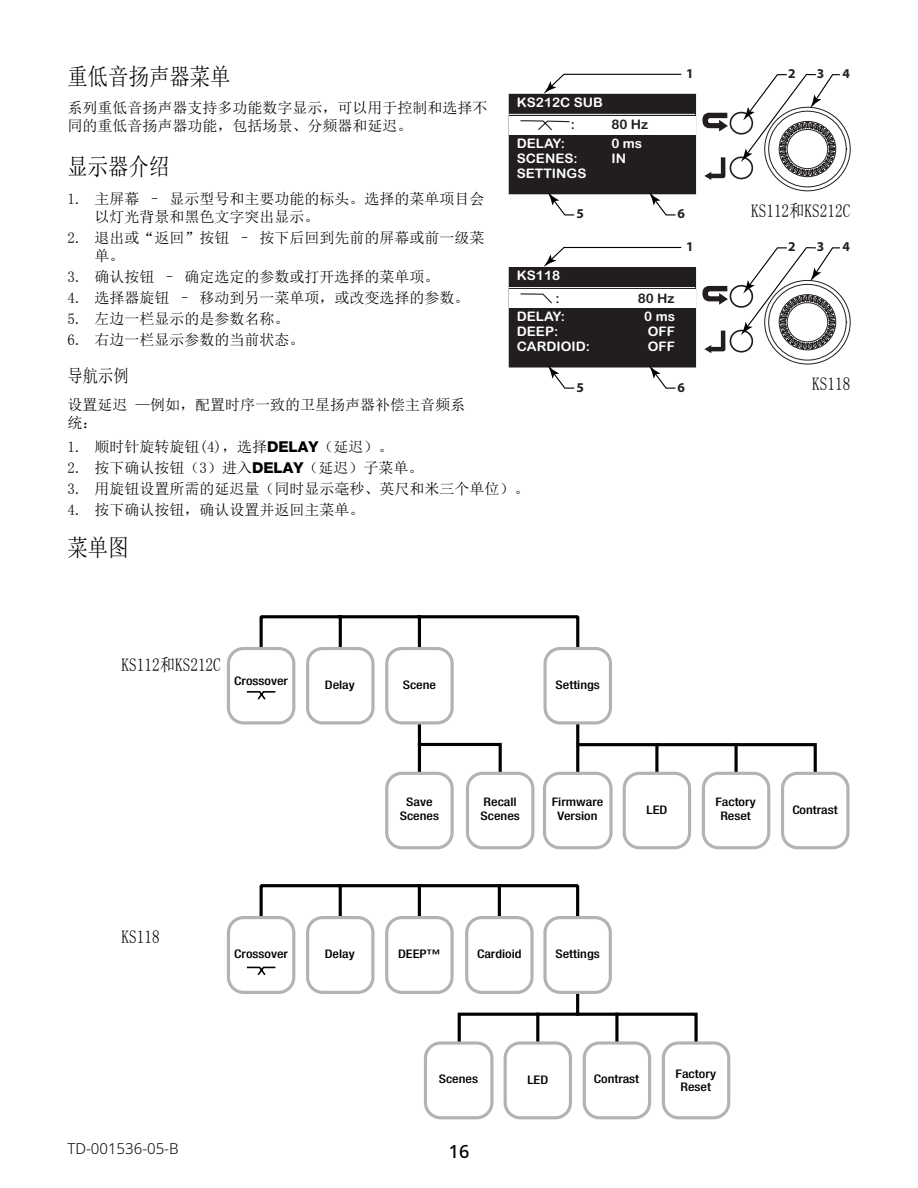
<style>
.page{position:relative;width:918px;height:1188px;background:#fff}
.page>*{position:absolute;margin:0;border:0;box-sizing:border-box;transform-origin:0 0}
.Heading_1{font:24px "N Sim Sun";color:#000;scale:.85 1}
.Heading_2{font:24px "N Sim Sun";color:#000;scale:.85 1}
.Heading_3{font:18px "N Sim Sun";color:#000;scale:.85 1}
.t1{font:500 18px "Noto Sans";color:#000}
.body_text{font:15px/18px "Sim Sun";color:#000}
.t2{font:300 15px "Noto Sans";color:#000}
.t3{font:700 13.5px "Myriad Pro";color:#221f1f}
.t4{font:13.2px "Arial Rounded MT Bold";color:#fff}
.t5{font:13.2px "Arial Rounded MT Bold";color:#221f1f}
.t6{font:500 condensed 11.85px/13.8px "Helvetica Neue LT Pro";color:#000;text-align:center;scale:1.19 1}
.s1{font-family:"Helvetica Neue LT Pro";font-weight:800}
</style>
<div class="page">
<div style="left:509px;top:94px;width:187px;height:100px;background:#221e1f"></div>
<div style="left:509px;top:116px;width:187px;height:18px;background:#fff"></div>
<svg style="left:520px;top:120px;width:50px;height:10px"></svg>
<hr style="left:509px;top:114px;width:186px;height:1px;background:#fff">
<svg style="left:544px;top:73px;width:138px;height:21px"></svg>
<svg style="left:702px;top:73px;width:148px;height:118px"></svg>
<svg style="left:548px;top:193px;width:27px;height:23px"></svg>
<svg style="left:649px;top:192px;width:28px;height:24px"></svg>
<svg style="left:259px;top:615px;width:321px;height:51px"></svg>
<svg style="left:416px;top:741px;width:87px;height:39px"></svg>
<hr style="left:418px;top:694px;width:3px;height:89px;background:#000">
<svg style="left:575px;top:742px;width:243px;height:52px"></svg>
<hr style="left:576px;top:712px;width:3px;height:62px;background:#000">
<svg style="left:655px;top:745px;width:4px;height:27px"></svg>
<div style="left:387px;top:649px;width:65px;height:74px;background:#fff;border-radius:15px"></div>
<div style="left:385px;top:647px;width:69px;height:78px;border:3px solid #b3b3b3;border-radius:15px"></div>
<div style="left:545px;top:649px;width:65px;height:74px;background:#fff;border-radius:15px"></div>
<div style="left:544px;top:647px;width:68px;height:78px;border:3px solid #b3b3b3;border-radius:15px"></div>
<div style="left:228px;top:649px;width:66px;height:74px;background:#fff;border-radius:15px"></div>
<div style="left:227px;top:647px;width:68px;height:78px;border:3px solid #b3b3b3;border-radius:15px"></div>
<div style="left:308px;top:649px;width:65px;height:74px;background:#fff;border-radius:15px"></div>
<div style="left:306px;top:647px;width:69px;height:78px;border:3px solid #b3b3b3;border-radius:15px"></div>
<div style="left:468px;top:773px;width:65px;height:75px;background:#fff;border-radius:15px"></div>
<div style="left:466px;top:772px;width:68px;height:77px;border:3px solid #b3b3b3;border-radius:15px"></div>
<div style="left:624px;top:773px;width:66px;height:75px;background:#fff;border-radius:15px"></div>
<div style="left:623px;top:772px;width:68px;height:77px;border:3px solid #b3b3b3;border-radius:15px"></div>
<div style="left:387px;top:773px;width:65px;height:75px;background:#fff;border-radius:15px"></div>
<div style="left:385px;top:772px;width:69px;height:77px;border:3px solid #b3b3b3;border-radius:15px"></div>
<div style="left:703px;top:773px;width:66px;height:75px;background:#fff;border-radius:15px"></div>
<div style="left:702px;top:772px;width:68px;height:77px;border:3px solid #b3b3b3;border-radius:15px"></div>
<div style="left:783px;top:773px;width:65px;height:75px;background:#fff;border-radius:15px"></div>
<div style="left:781px;top:772px;width:68px;height:77px;border:3px solid #b3b3b3;border-radius:15px"></div>
<div style="left:545px;top:773px;width:66px;height:75px;background:#fff;border-radius:15px"></div>
<div style="left:543px;top:772px;width:70px;height:77px;border:3px solid #b3b3b3;border-radius:15px"></div>
<svg style="left:246px;top:691px;width:30px;height:9px"></svg>
<svg style="left:259px;top:884px;width:361px;height:179px"></svg>
<div style="left:458px;top:1013px;width:240px;height:49px;border:3px solid #000"></div>
<hr style="left:576px;top:981px;width:3px;height:33px;background:#000">
<hr style="left:536px;top:1014px;width:3px;height:46px;background:#000">
<div style="left:387px;top:918px;width:65px;height:74px;background:#fff;border-radius:15px"></div>
<div style="left:385px;top:916px;width:69px;height:78px;border:3px solid #b3b3b3;border-radius:15px"></div>
<div style="left:545px;top:918px;width:65px;height:74px;background:#fff;border-radius:15px"></div>
<div style="left:543px;top:916px;width:69px;height:78px;border:3px solid #b3b3b3;border-radius:15px"></div>
<div style="left:228px;top:918px;width:66px;height:74px;background:#fff;border-radius:15px"></div>
<div style="left:227px;top:916px;width:68px;height:78px;border:3px solid #b3b3b3;border-radius:15px"></div>
<div style="left:308px;top:918px;width:65px;height:74px;background:#fff;border-radius:15px"></div>
<div style="left:306px;top:916px;width:69px;height:78px;border:3px solid #b3b3b3;border-radius:15px"></div>
<div style="left:505px;top:1043px;width:65px;height:75px;background:#fff;border-radius:15px"></div>
<div style="left:504px;top:1041px;width:68px;height:78px;border:3px solid #b3b3b3;border-radius:15px"></div>
<div style="left:584px;top:1043px;width:66px;height:75px;background:#fff;border-radius:15px"></div>
<div style="left:583px;top:1041px;width:68px;height:78px;border:3px solid #b3b3b3;border-radius:15px"></div>
<div style="left:663px;top:1043px;width:66px;height:75px;background:#fff;border-radius:15px"></div>
<div style="left:662px;top:1041px;width:68px;height:78px;border:3px solid #b3b3b3;border-radius:15px"></div>
<div style="left:425px;top:1043px;width:67px;height:75px;background:#fff;border-radius:15px"></div>
<div style="left:424px;top:1041px;width:69px;height:78px;border:3px solid #b3b3b3;border-radius:15px"></div>
<svg style="left:246px;top:966px;width:30px;height:10px"></svg>
<hr style="left:498px;top:886px;width:3px;height:46px;background:#000">
<div style="left:467px;top:918px;width:65px;height:74px;background:#fff;border-radius:15px"></div>
<div style="left:465px;top:916px;width:69px;height:78px;border:3px solid #b3b3b3;border-radius:15px"></div>
<div style="left:509px;top:268px;width:187px;height:99px;background:#221e1f"></div>
<div style="left:509px;top:267px;width:187px;height:100px;border:1px solid #221e1f"></div>
<div style="left:509px;top:290px;width:187px;height:18px;background:#fff"></div>
<svg style="left:520px;top:293px;width:32px;height:11px"></svg>
<hr style="left:509px;top:287px;width:186px;height:1px;background:#fff">
<svg style="left:544px;top:246px;width:138px;height:21px"></svg>
<svg style="left:702px;top:247px;width:148px;height:117px"></svg>
<svg style="left:548px;top:365px;width:27px;height:24px"></svg>
<svg style="left:649px;top:365px;width:28px;height:24px"></svg>
<p class="Heading_1" style="left:68px;top:64px;width:194px">重低音扬声器菜单</p>
<p class="body_text" style="left:68px;top:99px;width:421px">系列重低音扬声器支持多功能数字显示，可以用于控制和选择不同的重低音扬声器功能，包括场景、分频器和延迟。</p>
<p class="Heading_2" style="left:68px;top:155px;width:122px">显示器介绍</p>
<p class="body_text" style="left:94px;top:190px;width:391px;text-indent:-27px">1. 主屏幕 – 显示型号和主要功能的标头。选择的菜单项目会以灯光背景和黑色文字突出显示。</p>
<p class="body_text" style="left:94px;top:229px;width:391px;text-indent:-27px">2. 退出或“返回”按钮 – 按下后回到先前的屏幕或前一级菜单。</p>
<p class="body_text" style="left:68px;top:268px;width:373px">3. 确认按钮 – 确定选定的参数或打开选择的菜单项。</p>
<p class="body_text" style="left:68px;top:289px;width:403px">4. 选择器旋钮 – 移动到另一菜单项，或改变选择的参数。</p>
<p class="body_text" style="left:68px;top:310px;width:224px">5. 左边一栏显示的是参数名称。</p>
<p class="body_text" style="left:68px;top:331px;width:238px">6. 右边一栏显示参数的当前状态。</p>
<p class="Heading_3" style="left:68px;top:366px;width:74px">导航示例</p>
<p class="body_text" style="left:68px;top:396px;width:399px">设置延迟 —例如，配置时序一致的卫星扬声器补偿主音频系统：</p>
<p class="body_text" style="left:68px;top:438px;width:327px">1. 顺时针旋转旋钮(4)，选择<span class="s1">DELAY</span>（延迟）。</p>
<p class="body_text" style="left:68px;top:459px;width:357px">2. 按下确认按钮（3）进入<span class="s1">DELAY</span>（延迟）子菜单。</p>
<p class="body_text" style="left:68px;top:480px;width:463px">3. 用旋钮设置所需的延迟量（同时显示毫秒、英尺和米三个单位）。</p>
<p class="body_text" style="left:68px;top:501px;width:298px">4. 按下确认按钮，确认设置并返回主菜单。</p>
<p class="Heading_2" style="left:68px;top:536px;width:74px">菜单图</p>
<p class="t3" style="left:686px;top:65px;width:9px">1</p>
<p class="t3" style="left:788px;top:65px;width:9px">2</p>
<p class="t3" style="left:817px;top:65px;width:9px">3</p>
<p class="t3" style="left:842px;top:65px;width:9px">4</p>
<p class="t4" style="left:517px;top:94px;width:87px">KS212C SUB</p>
<p class="t5" style="left:611px;top:117px;width:38px">80 Hz</p>
<p class="t5" style="left:571px;top:117px;width:6px">:</p>
<p class="t4" style="left:517px;top:136px;width:50px">DELAY:</p>
<p class="t4" style="left:611px;top:136px;width:32px">0 ms</p>
<p class="t4" style="left:517px;top:166px;width:71px">SETTINGS</p>
<p class="t4" style="left:517px;top:151px;width:62px">SCENES:</p>
<p class="t4" style="left:611px;top:151px;width:16px">IN</p>
<p class="Heading_3" style="left:751px;top:201px;width:118px">KS112和KS212C</p>
<p class="t3" style="left:576px;top:206px;width:9px">5</p>
<p class="t3" style="left:678px;top:206px;width:9px">6</p>
<p class="t3" style="left:686px;top:238px;width:9px">1</p>
<p class="t3" style="left:788px;top:238px;width:9px">2</p>
<p class="t3" style="left:817px;top:238px;width:9px">3</p>
<p class="t3" style="left:842px;top:238px;width:9px">4</p>
<p class="t4" style="left:517px;top:267px;width:45px">KS118</p>
<p class="t5" style="left:638px;top:290px;width:38px">80 Hz</p>
<p class="t5" style="left:556px;top:290px;width:6px">:</p>
<p class="t4" style="left:517px;top:309px;width:50px">DELAY:</p>
<p class="t4" style="left:644px;top:309px;width:32px">0 ms</p>
<p class="t4" style="left:517px;top:339px;width:75px">CARDIOID:</p>
<p class="t4" style="left:517px;top:324px;width:43px">DEEP:</p>
<p class="t4" style="left:648px;top:324px;width:29px">OFF</p>
<p class="t4" style="left:648px;top:339px;width:29px">OFF</p>
<p class="Heading_3" style="left:812px;top:374px;width:46px">KS118</p>
<p class="t3" style="left:576px;top:379px;width:9px">5</p>
<p class="t3" style="left:678px;top:379px;width:9px">6</p>
<p class="Heading_3" style="left:122px;top:656px;width:118px">KS112和KS212C</p>
<p class="t6" style="left:234px;top:675px;width:47px">Crossover</p>
<p class="t6" style="left:325px;top:679px;width:27px">Delay</p>
<p class="t6" style="left:403px;top:679px;width:30px">Scene</p>
<p class="t6" style="left:556px;top:679px;width:39px">Settings</p>
<p class="t6" style="left:400px;top:796px;width:35px">Save<br>Scenes</p>
<p class="t6" style="left:715px;top:796px;width:35px">Factory<br>Reset</p>
<p class="t6" style="left:792px;top:804px;width:40px">Contrast</p>
<p class="t6" style="left:552px;top:796px;width:45px">Firmware<br>Version</p>
<p class="t6" style="left:481px;top:796px;width:35px;text-align:left">Recall<br>Scenes</p>
<p class="t6" style="left:646px;top:804px;width:19px">LED</p>
<p class="Heading_3" style="left:122px;top:927px;width:46px">KS118</p>
<p class="t6" style="left:234px;top:948px;width:47px">Crossover</p>
<p class="t6" style="left:325px;top:948px;width:27px">Delay</p>
<p class="t6" style="left:477px;top:948px;width:39px">Cardioid</p>
<p class="t6" style="left:398px;top:948px;width:37px">DEEP™</p>
<p class="t6" style="left:555px;top:948px;width:39px">Settings</p>
<p class="t6" style="left:439px;top:1073px;width:35px">Scenes</p>
<p class="t6" style="left:527px;top:1074px;width:19px">LED</p>
<p class="t6" style="left:594px;top:1073px;width:40px">Contrast</p>
<p class="t6" style="left:676px;top:1068px;width:35px">Factory<br>Reset</p>
<p class="t2" style="left:68px;top:1138px;width:113px">TD-001536-05-B</p>
<p class="t1" style="left:449px;top:1139px;width:22px">16</p>
</div>
